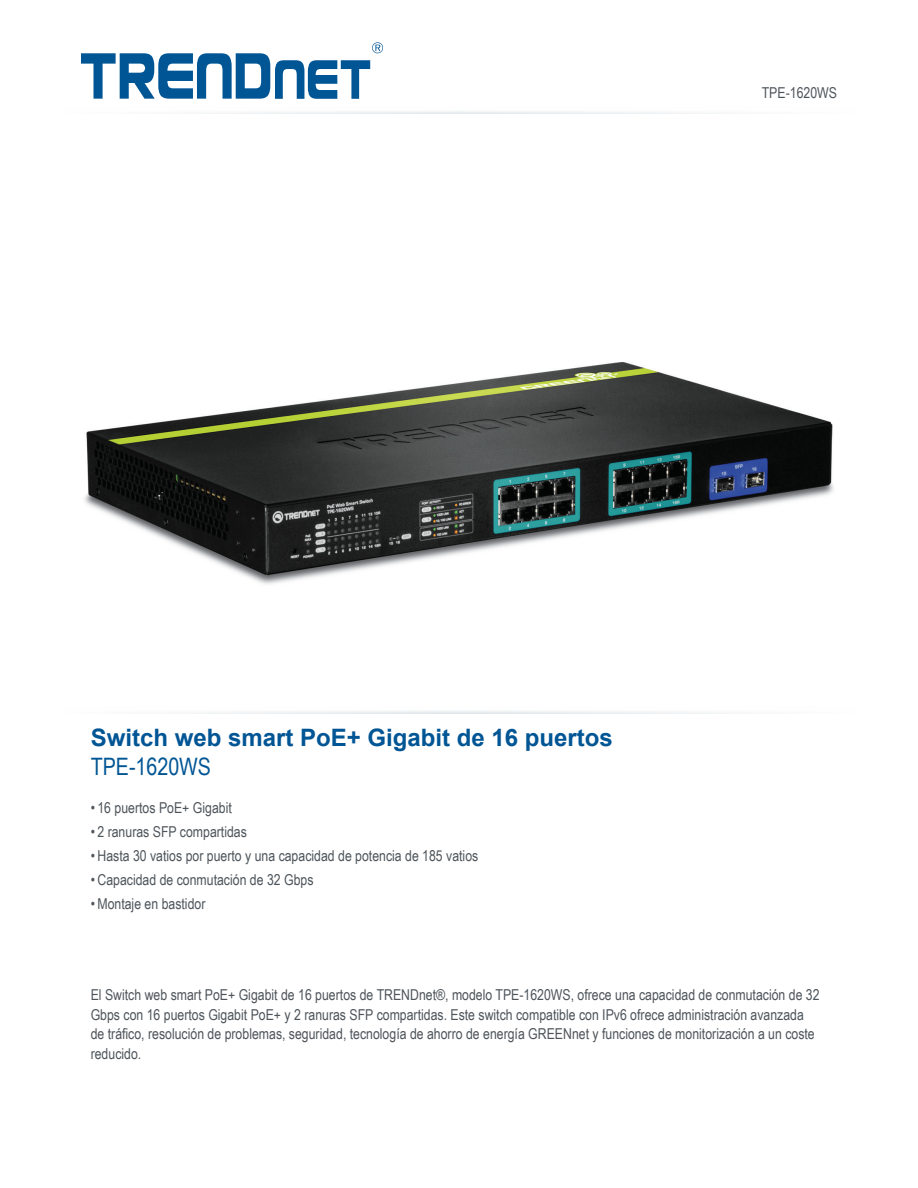
<style>
.page{position:relative;width:918px;height:1188px;background:#fff}
.page>*{position:absolute;margin:0;border:0;box-sizing:border-box;transform-origin:0 0}
.t1{font:700 24px "Arial";color:#005595}
.t2{font:24px "Arial Narrow";color:#005595}
.t3{font:15px/19.5px "Arial Narrow";color:#4d545a}
</style>
<div class="page">
<svg style="left:201px;top:111px;width:517px;height:3px"></svg>
<svg style="left:81px;top:42px;width:302px;height:57px"></svg>
<img style="left:84px;top:363px;width:750px;height:221px">
<p class="t3" style="left:762px;top:82px;width:77px">TPE-1620WS</p>
<p class="t1" style="left:91px;top:722px;width:524px">Switch web smart PoE+ Gigabit de 16 puertos</p>
<p class="t2" style="left:91px;top:749px;width:122px">TPE-1620WS</p>
<p class="t3" style="left:91px;top:798px;width:143px">• 16 puertos PoE+ Gigabit</p>
<p class="t3" style="left:91px;top:822px;width:158px">• 2 ranuras SFP compartidas</p>
<p class="t3" style="left:91px;top:846px;width:389px">• Hasta 30 vatios por puerto y una capacidad de potencia de 185 vatios</p>
<p class="t3" style="left:91px;top:870px;width:224px">• Capacidad de conmutación de 32 Gbps</p>
<p class="t3" style="left:91px;top:894px;width:116px">• Montaje en bastidor</p>
<p class="t3" style="left:91px;top:985px;width:730px">El Switch web smart PoE+ Gigabit de 16 puertos de TRENDnet®, modelo TPE-1620WS, ofrece una capacidad de conmutación de 32<br>Gbps con 16 puertos Gigabit PoE+ y 2 ranuras SFP compartidas. Este switch compatible con IPv6 ofrece administración avanzada de tráfico, resolución de problemas, seguridad, tecnología de ahorro de energía GREENnet y funciones de monitorización a un coste reducido.</p>
</div>
